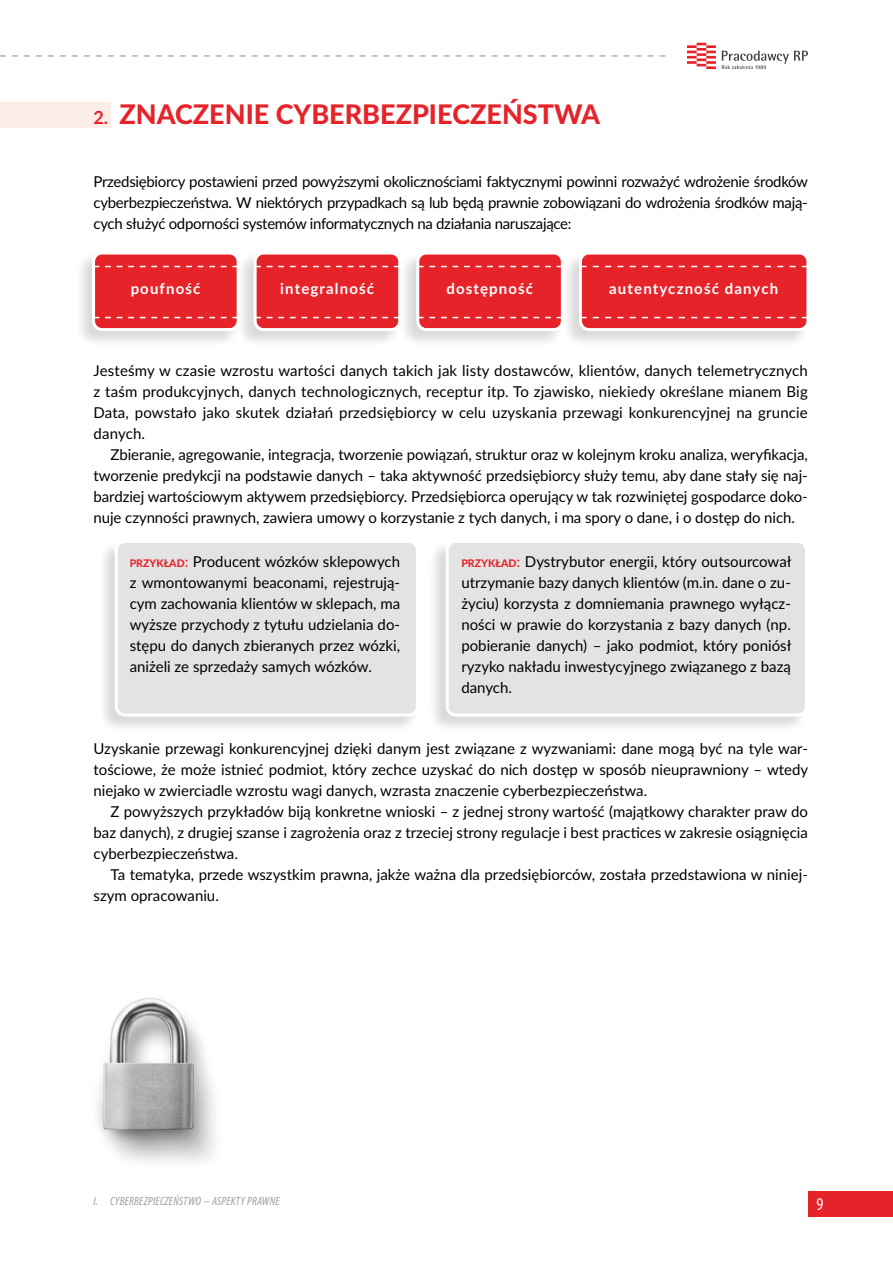
<style>
.page{position:relative;width:893px;height:1263px;background:#fff}
.page>*{position:absolute;margin:0;border:0;box-sizing:border-box;transform-origin:0 0}
.t1{font:800 27px "Lato";color:#e52329}
.t2{font:condensed 18px "Myriad Pro";color:#fff}
.t3{font:15px/21px "Lato";color:#000;text-align:justify}
.t4{font:700 15px "Lato";letter-spacing:.075em;color:#fff}
.t5{font:italic condensed 12px "Myriad Pro";letter-spacing:.02em;color:#9d9d9c}
.s1{font-weight:700;font-size:18px}
.s2{font-weight:800;font-size:10.5px;color:#e52329}
.s3{color:#e52329}
</style>
<div class="page">
<svg style="left:687px;top:43px;width:29px;height:26px"></svg>
<svg style="left:722px;top:51px;width:86px;height:18px"></svg>
<svg style="left:0;top:55px;width:665px;height:2px"></svg>
<img style="left:97px;top:997px;width:119px;height:165px">
<div style="left:0;top:102px;width:111px;height:26px;background:#fdede8"></div>
<div style="left:561px;top:251px;width:249px;height:97px;background:#000;opacity:.15"></div>
<div style="left:580px;top:253px;width:228px;height:77px;background:#e52329;border-radius:9px"></div>
<div style="left:579px;top:251px;width:230px;height:80px;border:3px solid #fff;border-radius:9px"></div>
<div style="left:399px;top:251px;width:165px;height:97px;background:#000;opacity:.15"></div>
<div style="left:418px;top:253px;width:144px;height:77px;background:#e52329;border-radius:9px"></div>
<div style="left:416px;top:251px;width:148px;height:80px;border:3px solid #fff;border-radius:9px"></div>
<div style="left:236px;top:251px;width:166px;height:97px;background:#000;opacity:.15"></div>
<div style="left:255px;top:253px;width:145px;height:77px;background:#e52329;border-radius:9px"></div>
<div style="left:254px;top:251px;width:147px;height:80px;border:3px solid #fff;border-radius:9px"></div>
<div style="left:74px;top:251px;width:166px;height:97px;background:#000;opacity:.15"></div>
<div style="left:94px;top:253px;width:144px;height:77px;background:#e52329;border-radius:9px"></div>
<div style="left:92px;top:251px;width:148px;height:80px;border:3px solid #fff;border-radius:9px"></div>
<svg style="left:94px;top:266px;width:144px;height:1px"></svg>
<svg style="left:255px;top:266px;width:145px;height:1px"></svg>
<svg style="left:255px;top:317px;width:145px;height:1px"></svg>
<svg style="left:418px;top:266px;width:144px;height:1px"></svg>
<svg style="left:418px;top:317px;width:144px;height:1px"></svg>
<svg style="left:94px;top:317px;width:144px;height:1px"></svg>
<svg style="left:580px;top:266px;width:228px;height:1px"></svg>
<svg style="left:580px;top:317px;width:228px;height:1px"></svg>
<div style="left:97px;top:539px;width:323px;height:195px;background:#000;opacity:.15"></div>
<div style="left:116px;top:542px;width:301px;height:173px;background:#e3e3e3;border-radius:9px"></div>
<div style="left:115px;top:540px;width:304px;height:176px;border:3px solid #fff;border-radius:9px"></div>
<div style="left:428px;top:539px;width:380px;height:195px;background:#000;opacity:.15"></div>
<div style="left:447px;top:542px;width:359px;height:173px;background:#e3e3e3;border-radius:9px"></div>
<div style="left:446px;top:540px;width:362px;height:176px;border:3px solid #fff;border-radius:9px"></div>
<div style="left:808px;top:1191px;width:85px;height:25px;background:#e52329"></div>
<h1 class="t1" style="left:94px;top:94px;width:508px"><span class="s1">2.</span> ZNACZENIE CYBERBEZPIECZEŃSTWA</h1>
<p class="t3" style="left:94px;top:170px;width:716px">Przedsiębiorcy postawieni przed powyższymi okolicznościami faktycznymi powinni rozważyć wdrożenie środków cyberbezpieczeństwa. W niektórych przypadkach są lub będą prawnie zobowiązani do wdrożenia środków mają&shy;cych służyć odporności systemów informatycznych na działania naruszające:</p>
<p class="t4" style="left:131px;top:278px;width:71px">poufność</p>
<p class="t4" style="left:280px;top:278px;width:95px">integralność</p>
<p class="t4" style="left:446px;top:278px;width:88px">dostępność</p>
<p class="t4" style="left:609px;top:278px;width:171px">autentyczność danych</p>
<p class="t3" style="left:94px;top:359px;width:716px">Jesteśmy w czasie wzrostu wartości danych takich jak listy dostawców, klientów, danych telemetrycznych z taśm produkcyjnych, danych technologicznych, receptur itp. To zjawisko, niekiedy określane mianem Big Data, powstało jako skutek działań przedsiębiorcy w celu uzyskania przewagi konkurencyjnej na gruncie danych.</p>
<p class="t3" style="left:94px;top:443px;width:716px;text-indent:17px">Zbieranie, agregowanie, integracja, tworzenie powiązań, struktur oraz w kolejnym kroku analiza, weryfikacja, tworzenie predykcji na podstawie danych – taka aktywność przedsiębiorcy służy temu, aby dane stały się naj&shy;bardziej wartościowym aktywem przedsiębiorcy. Przedsiębiorca operujący w tak rozwiniętej gospodarce doko&shy;nuje czynności prawnych, zawiera umowy o korzystanie z tych danych, i ma spory o dane, i o dostęp do nich.</p>
<p class="t3" style="left:130px;top:550px;width:272px"><span class="s2">PRZYKŁAD</span><span class="s3">:</span> Producent wózków sklepowych z wmontowanymi beaconami, rejestrują&shy;cym zachowania klientów w sklepach, ma wyższe przychody z tytułu udzielania do&shy;stępu do danych zbieranych przez wózki, aniżeli ze sprzedaży samych wózków.</p>
<p class="t3" style="left:461px;top:550px;width:332px"><span class="s2">PRZYKŁAD</span><span class="s3">:</span> Dystrybutor energii, który outsourcował utrzymanie bazy danych klientów (m.in. dane o zu&shy;życiu) korzysta z domniemania prawnego wyłącz&shy;ności w prawie do korzystania z bazy danych (np. pobieranie danych) – jako podmiot, który poniósł ryzyko nakładu inwestycyjnego związanego z bazą danych.</p>
<p class="t3" style="left:94px;top:737px;width:716px">Uzyskanie przewagi konkurencyjnej dzięki danym jest związane z wyzwaniami: dane mogą być na tyle war&shy;tościowe, że może istnieć podmiot, który zechce uzyskać do nich dostęp w sposób nieuprawniony – wtedy niejako w zwierciadle wzrostu wagi danych, wzrasta znaczenie cyberbezpieczeństwa.</p>
<p class="t3" style="left:94px;top:800px;width:716px;text-indent:17px">Z powyższych przykładów biją konkretne wnioski – z jednej strony wartość (majątkowy charakter praw do baz danych), z drugiej szanse i zagrożenia oraz z trzeciej strony regulacje i best practices w zakresie osiągnięcia cyberbezpieczeństwa.</p>
<p class="t3" style="left:94px;top:863px;width:716px;text-indent:17px">Ta tematyka, przede wszystkim prawna, jakże ważna dla przedsiębiorców, została przedstawiona w niniej&shy;szym opracowaniu.</p>
<p class="t5" style="left:94px;top:1194px;width:188px">I. CYBERBEZPIECZEŃSTWO − ASPEKTY PRAWNE</p>
<p class="t2" style="left:816px;top:1193px;width:8px">9</p>
</div>
